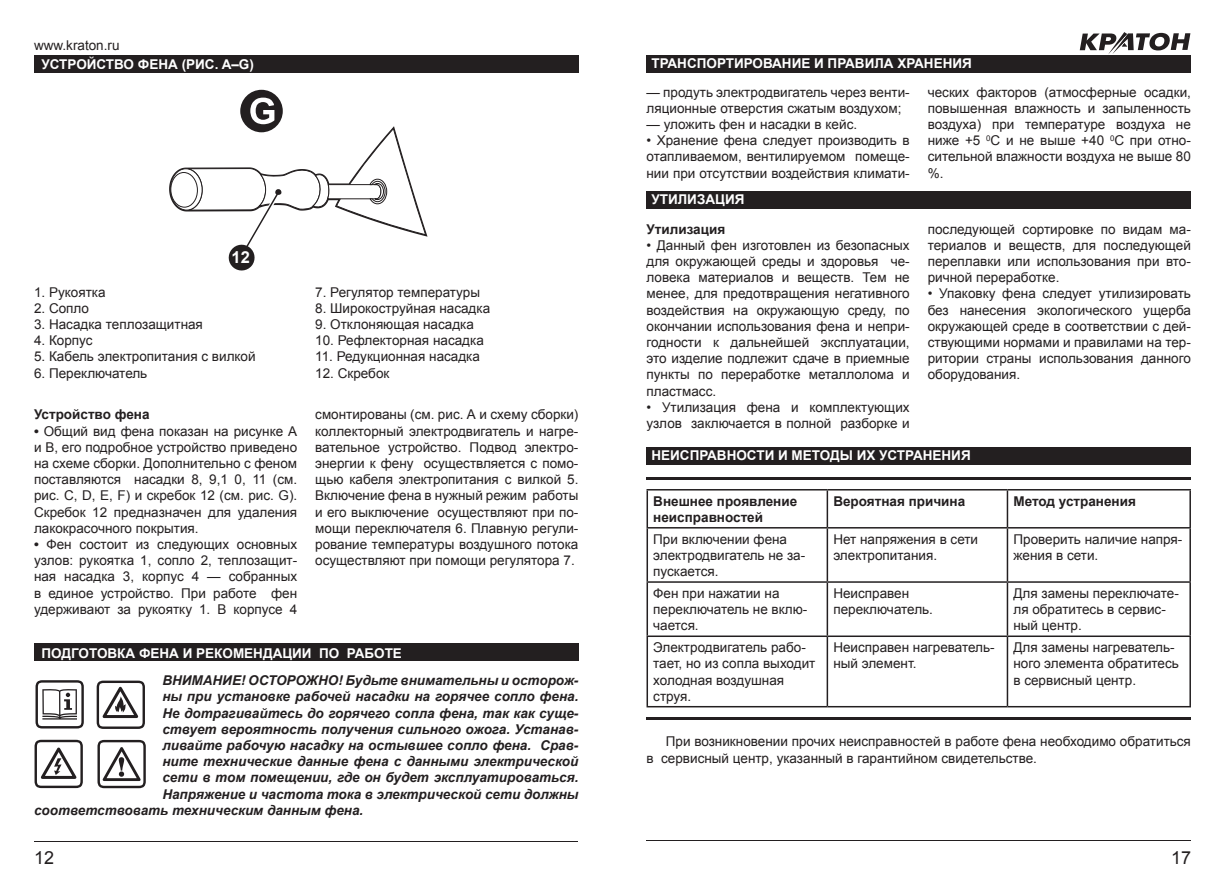
<style>
.page{position:relative;width:1225px;height:893px;background:#fff}
.page>*{position:absolute;margin:0;border:0;box-sizing:border-box;transform-origin:0 0}
.t1{font:18px "Arial";color:#231f20}
.t2{font:700 16.5px "Arial";color:#fff}
.t3{font:13.5px/16.2px "Arial";color:#231f20}
.t4{font:italic 700 13.5px "Arial";color:#231f20}
.t5{font:700 13.5px "Arial";color:#fff}
.t6{font:700 13.5px/16.2px "Arial";color:#231f20}
.s1{font-weight:700}
</style>
<div class="page">
<hr style="left:34px;top:841px;width:544px;height:1px;background:#231f20">
<div style="left:34px;top:644px;width:544px;height:17px;background:#231f20"></div>
<svg style="left:1079px;top:32px;width:111px;height:22px"></svg>
<hr style="left:646px;top:840px;width:545px;height:1px;background:#231f20">
<div style="left:34px;top:55px;width:544px;height:18px;background:#231f20"></div>
<svg style="left:36px;top:680px;width:48px;height:48px"></svg>
<svg style="left:35px;top:740px;width:48px;height:48px"></svg>
<svg style="left:97px;top:740px;width:49px;height:48px"></svg>
<svg style="left:97px;top:681px;width:48px;height:48px"></svg>
<div style="left:240px;top:90px;width:43px;height:42px;background:#231f20;border-radius:50%"></div>
<svg style="left:169px;top:98px;width:258px;height:173px"></svg>
<hr style="left:646px;top:717px;width:545px;height:3px;background:#231f20">
<hr style="left:646px;top:477px;width:545px;height:3px;background:#231f20">
<hr style="left:646px;top:489px;width:181px;height:1px;background:#231f20">
<hr style="left:646px;top:490px;width:2px;height:37px;background:#231f20">
<hr style="left:827px;top:489px;width:180px;height:1px;background:#231f20">
<hr style="left:826px;top:490px;width:2px;height:37px;background:#231f20">
<hr style="left:1007px;top:489px;width:184px;height:1px;background:#231f20">
<hr style="left:1006px;top:490px;width:2px;height:37px;background:#231f20">
<hr style="left:1189px;top:490px;width:2px;height:37px;background:#231f20">
<hr style="left:646px;top:527px;width:181px;height:2px;background:#231f20">
<hr style="left:646px;top:529px;width:2px;height:52px;background:#231f20">
<hr style="left:827px;top:527px;width:180px;height:2px;background:#231f20">
<hr style="left:826px;top:529px;width:2px;height:52px;background:#231f20">
<hr style="left:1007px;top:527px;width:184px;height:2px;background:#231f20">
<hr style="left:1006px;top:529px;width:2px;height:52px;background:#231f20">
<hr style="left:1189px;top:529px;width:2px;height:52px;background:#231f20">
<hr style="left:646px;top:581px;width:181px;height:2px;background:#231f20">
<hr style="left:646px;top:583px;width:2px;height:52px;background:#231f20">
<hr style="left:827px;top:581px;width:180px;height:2px;background:#231f20">
<hr style="left:826px;top:583px;width:2px;height:52px;background:#231f20">
<hr style="left:1007px;top:581px;width:184px;height:2px;background:#231f20">
<hr style="left:1006px;top:583px;width:2px;height:52px;background:#231f20">
<hr style="left:1189px;top:583px;width:2px;height:52px;background:#231f20">
<hr style="left:646px;top:635px;width:181px;height:2px;background:#231f20">
<hr style="left:646px;top:637px;width:2px;height:69px;background:#231f20">
<hr style="left:827px;top:635px;width:180px;height:2px;background:#231f20">
<hr style="left:826px;top:637px;width:2px;height:69px;background:#231f20">
<hr style="left:1007px;top:635px;width:184px;height:2px;background:#231f20">
<hr style="left:1006px;top:637px;width:2px;height:69px;background:#231f20">
<hr style="left:1189px;top:637px;width:2px;height:69px;background:#231f20">
<hr style="left:646px;top:706px;width:181px;height:1px;background:#231f20">
<hr style="left:827px;top:706px;width:180px;height:1px;background:#231f20">
<hr style="left:1007px;top:706px;width:184px;height:1px;background:#231f20">
<div style="left:646px;top:448px;width:545px;height:17px;background:#231f20"></div>
<div style="left:646px;top:191px;width:545px;height:17px;background:#231f20"></div>
<div style="left:646px;top:55px;width:545px;height:18px;background:#231f20"></div>
<p class="t3" style="left:34px;top:37px;width:87px">www.kraton.ru</p>
<p class="t5" style="left:41px;top:56px;width:214px">УСТРОЙСТВО ФЕНА (РИС. A–G)</p>
<p class="t2" style="left:232px;top:246px;width:20px">12</p>
<p class="t3" style="left:34px;top:284px;width:73px">1. Рукоятка</p>
<p class="t3" style="left:34px;top:300px;width:57px">2. Сопло</p>
<p class="t3" style="left:34px;top:316px;width:170px">3. Насадка теплозащитная</p>
<p class="t3" style="left:34px;top:333px;width:60px">4. Корпус</p>
<p class="t3" style="left:34px;top:349px;width:223px">5. Кабель электропитания с вилкой</p>
<p class="t3" style="left:34px;top:365px;width:115px">6. Переключатель</p>
<p class="t6" style="left:34px;top:407px;width:117px">Устройство фена</p>
<p class="t3" style="left:34px;top:423px;width:265px;text-align:justify"><span class="s1">•</span> Общий вид фена показан на рисунке А и В, его подробное устройство приведено на схеме сборки. Дополнительно с феном поставляются насадки 8, 9,1 0, 11 (см. рис. C, D, E, F) и скребок 12 (см. рис. G).<br>Скребок 12 предназначен для удаления лакокрасочного покрытия.</p>
<p class="t3" style="left:34px;top:536px;width:265px;text-align:justify"><span class="s1">•</span> Фен состоит из следующих основных узлов: рукоятка 1, сопло 2, теплозащит&shy;ная насадка 3, корпус 4 — собранных в единое устройство. При работе фен удерживают за рукоятку 1. В корпусе 4</p>
<p class="t3" style="left:315px;top:284px;width:166px">7. Регулятор температуры</p>
<p class="t3" style="left:315px;top:300px;width:176px">8. Широкоструйная насадка</p>
<p class="t3" style="left:315px;top:316px;width:160px">9. Отклоняющая насадка</p>
<p class="t3" style="left:315px;top:333px;width:170px">10. Рефлекторная насадка</p>
<p class="t3" style="left:315px;top:349px;width:166px">11. Редукционная насадка</p>
<p class="t3" style="left:315px;top:365px;width:76px">12. Скребок</p>
<p class="t3" style="left:315px;top:407px;width:265px;text-align:justify">смонтированы (см. рис. А и схему сборки) коллекторный электродвигатель и нагре&shy;вательное устройство. Подвод электро&shy;энергии к фену осуществляется с помо&shy;щью кабеля электропитания с вилкой 5.<br>Включение фена в нужный режим работы и его выключение осуществляют при по&shy;мощи переключателя 6. Плавную регули&shy;рование температуры воздушного потока осуществляют при помощи регулятора 7.</p>
<p class="t5" style="left:41px;top:644px;width:362px">ПОДГОТОВКА ФЕНА И РЕКОМЕНДАЦИИ ПО РАБОТЕ</p>
<p class="t4" style="left:162px;top:672px;width:418px">ВНИМАНИЕ! ОСТОРОЖНО! Будьте внимательны и осторож-</p>
<p class="t4" style="left:162px;top:688px;width:417px">ны при установке рабочей насадки на горячее сопло фена.</p>
<p class="t4" style="left:162px;top:704px;width:418px">Не дотрагивайтесь до горячего сопла фена, так как суще-</p>
<p class="t4" style="left:162px;top:720px;width:418px">ствует вероятность получения сильного ожога. Устанав-</p>
<p class="t4" style="left:162px;top:736px;width:418px">ливайте рабочую насадку на остывшее сопло фена. Срав-</p>
<p class="t4" style="left:162px;top:753px;width:417px">ните технические данные фена с данными электрической</p>
<p class="t4" style="left:162px;top:769px;width:417px">сети в том помещении, где он будет эксплуатироваться.</p>
<p class="t4" style="left:162px;top:785px;width:417px">Напряжение и частота тока в электрической сети должны</p>
<p class="t4" style="left:34px;top:801px;width:331px">соответствовать техническим данным фена.</p>
<h1 class="t1" style="left:34px;top:845px;width:22px">12</h1>
<p class="t5" style="left:651px;top:54px;width:322px">ТРАНСПОРТИРОВАНИЕ И ПРАВИЛА ХРАНЕНИЯ</p>
<p class="t3" style="left:646px;top:84px;width:265px">— продуть электродвигатель через венти&shy;ляционные отверстия сжатым воздухом;</p>
<p class="t3" style="left:646px;top:116px;width:212px">— уложить фен и насадки в кейс.</p>
<p class="t3" style="left:646px;top:132px;width:265px;text-align:justify">• Хранение фена следует производить в отапливаемом, вентилируемом помеще&shy;нии при отсутствии воздействия климати-</p>
<p class="t3" style="left:927px;top:84px;width:265px;text-align:justify">ческих факторов (атмосферные осадки, повышенная влажность и запыленность воздуха) при температуре воздуха не ниже +5 <sup>0</sup>С и не выше +40 <sup>0</sup>С при отно&shy;сительной влажности воздуха не выше 80 %.</p>
<p class="t5" style="left:651px;top:190px;width:95px">УТИЛИЗАЦИЯ</p>
<p class="t6" style="left:646px;top:221px;width:80px">Утилизация</p>
<p class="t3" style="left:646px;top:237px;width:265px;text-align:justify">• Данный фен изготовлен из безопасных для окружающей среды и здоровья че&shy;ловека материалов и веществ. Тем не менее, для предотвращения негативного воздействия на окружающую среду, по окончании использования фена и непри&shy;годности к дальнейшей эксплуатации, это изделие подлежит сдаче в приемные пункты по переработке металлолома и пластмасс.</p>
<p class="t3" style="left:646px;top:399px;width:265px">• Утилизация фена и комплектующих узлов заключается в полной разборке и</p>
<p class="t3" style="left:927px;top:221px;width:265px;text-align:justify">последующей сортировке по видам ма&shy;териалов и веществ, для последующей переплавки или использования при вто&shy;ричной переработке.</p>
<p class="t3" style="left:927px;top:286px;width:265px;text-align:justify">• Упаковку фена следует утилизировать без нанесения экологического ущерба окружающей среде в соответствии с дей&shy;ствующими нормами и правилами на тер&shy;ритории страны использования данного оборудования.</p>
<p class="t5" style="left:651px;top:447px;width:321px">НЕИСПРАВНОСТИ И МЕТОДЫ ИХ УСТРАНЕНИЯ</p>
<p class="t6" style="left:653px;top:493px;width:145px">Внешнее проявление неисправностей</p>
<p class="t6" style="left:833px;top:493px;width:133px">Вероятная причина</p>
<p class="t6" style="left:1013px;top:493px;width:124px">Метод устранения</p>
<p class="t3" style="left:653px;top:531px;width:154px">При включении фена электродвигатель не за&shy;пускается.</p>
<p class="t3" style="left:833px;top:531px;width:146px">Нет напряжения в сети электропитания.</p>
<p class="t3" style="left:1013px;top:531px;width:170px">Проверить наличие напря&shy;жения в сети.</p>
<p class="t3" style="left:653px;top:585px;width:156px">Фен при нажатии на переключатель не вклю&shy;чается.</p>
<p class="t3" style="left:833px;top:585px;width:101px">Неисправен переключатель.</p>
<p class="t3" style="left:1013px;top:585px;width:167px">Для замены переключате&shy;ля обратитесь в сервис&shy;ный центр.</p>
<p class="t3" style="left:653px;top:639px;width:164px">Электродвигатель рабо&shy;тает, но из сопла выходит холодная воздушная струя.</p>
<p class="t3" style="left:833px;top:639px;width:163px">Неисправен нагреватель&shy;ный элемент.</p>
<p class="t3" style="left:1013px;top:639px;width:167px">Для замены нагреватель&shy;ного элемента обратитесь в сервисный центр.</p>
<p class="t3" style="left:646px;top:734px;width:546px;text-indent:19px">При возникновении прочих неисправностей в работе фена необходимо обратиться в сервисный центр, указанный в гарантийном свидетельстве.</p>
<h1 class="t1" style="left:1171px;top:846px;width:22px">17</h1>
</div>
